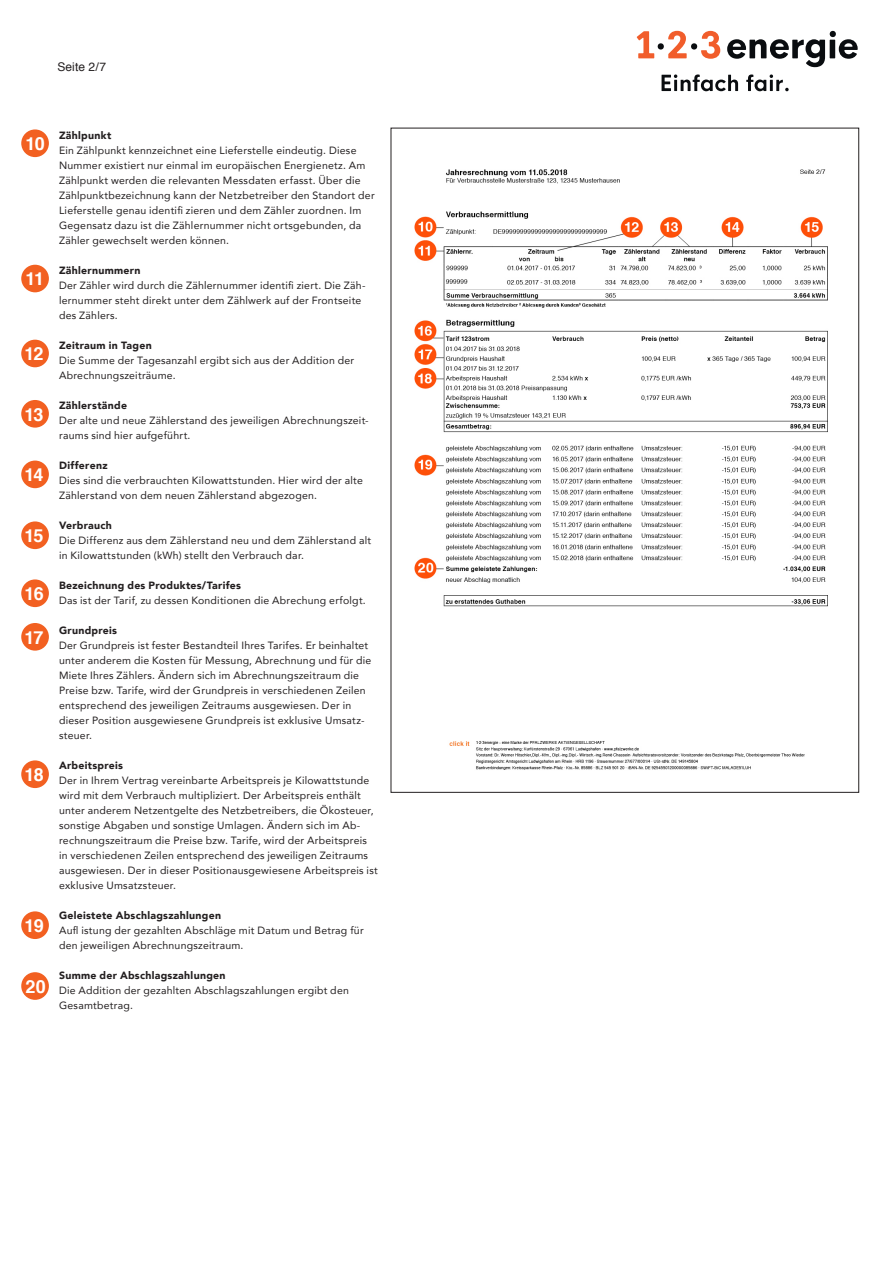
<style>
.page{position:relative;width:893px;height:1263px;background:#fff}
.page>*{position:absolute;margin:0;border:0;box-sizing:border-box;transform-origin:0 0}
.t1{font:700 18px "Helvetica";letter-spacing:-.045em;color:#fff}
.t2{font:12px "Helvetica";letter-spacing:.01em;color:#231f20}
.t3{font:10.5px/15px "Avenir";letter-spacing:.02em;color:#231f20}
.t4{font:900 10.5px "Avenir";letter-spacing:.025em;color:#231f20}
</style>
<div class="page">
<svg style="left:637px;top:31px;width:221px;height:36px"></svg>
<svg style="left:662px;top:74px;width:76px;height:17px"></svg>
<svg style="left:746px;top:74px;width:43px;height:17px"></svg>
<img style="left:414px;top:169px;width:414px;height:601px">
<div style="left:21px;top:129px;width:28px;height:28px;background:#f26021;border-radius:50%"></div>
<div style="left:21px;top:265px;width:28px;height:27px;background:#f26021;border-radius:50%"></div>
<div style="left:21px;top:340px;width:28px;height:27px;background:#f26021;border-radius:50%"></div>
<div style="left:21px;top:400px;width:28px;height:28px;background:#f26021;border-radius:50%"></div>
<div style="left:21px;top:461px;width:28px;height:27px;background:#f26021;border-radius:50%"></div>
<div style="left:21px;top:521px;width:28px;height:28px;background:#f26021;border-radius:50%"></div>
<div style="left:21px;top:579px;width:28px;height:28px;background:#f26021;border-radius:50%"></div>
<div style="left:21px;top:623px;width:28px;height:28px;background:#f26021;border-radius:50%"></div>
<div style="left:21px;top:760px;width:28px;height:28px;background:#f26021;border-radius:50%"></div>
<div style="left:21px;top:911px;width:28px;height:28px;background:#f26021;border-radius:50%"></div>
<div style="left:21px;top:972px;width:28px;height:28px;background:#f26021;border-radius:50%"></div>
<p class="t2" style="left:57px;top:57px;width:50px">Seite 2/7</p>
<h1 class="t1" style="left:26px;top:129px;width:21px">10</h1>
<h1 class="t1" style="left:26px;top:264px;width:20px">11</h1>
<h1 class="t1" style="left:24px;top:339px;width:21px">12</h1>
<h1 class="t1" style="left:24px;top:400px;width:21px">13</h1>
<h1 class="t1" style="left:24px;top:460px;width:20px">14</h1>
<h1 class="t1" style="left:24px;top:521px;width:21px">15</h1>
<h1 class="t1" style="left:24px;top:579px;width:21px">16</h1>
<h1 class="t1" style="left:24px;top:623px;width:20px">17</h1>
<h1 class="t1" style="left:24px;top:760px;width:21px">18</h1>
<h1 class="t1" style="left:24px;top:911px;width:21px">19</h1>
<h1 class="t1" style="left:26px;top:972px;width:22px">20</h1>
<p class="t4" style="left:59px;top:126px;width:54px">Zählpunkt</p>
<p class="t3" style="left:59px;top:142px;width:317px">Ein Zählpunkt kennzeichnet eine Lieferstelle eindeutig. Diese Nummer existiert nur einmal im europäischen Energienetz. Am Zählpunkt werden die relevanten Messdaten erfasst. Über die Zählpunktbezeichnung kann der Netzbetreiber den Standort der Lieferstelle genau identifi zieren und dem Zähler zuordnen. Im Gegensatz dazu ist die Zählernummer nicht ortsgebunden, da Zähler gewechselt werden können.</p>
<p class="t4" style="left:59px;top:261px;width:83px">Zählernummern</p>
<p class="t3" style="left:59px;top:277px;width:308px">Der Zähler wird durch die Zählernummer identifi ziert. Die Zäh&shy;lernummer steht direkt unter dem Zählwerk auf der Frontseite des Zählers.</p>
<p class="t4" style="left:59px;top:336px;width:94px">Zeitraum in Tagen</p>
<p class="t3" style="left:59px;top:352px;width:297px">Die Summe der Tagesanzahl ergibt sich aus der Addition der<br>Abrechnungszeiträume.</p>
<p class="t4" style="left:59px;top:396px;width:70px">Zählerstände</p>
<p class="t3" style="left:59px;top:412px;width:311px">Der alte und neue Zählerstand des jeweiligen Abrechnungszeit&shy;raums sind hier aufgeführt.</p>
<p class="t4" style="left:59px;top:456px;width:50px">Differenz</p>
<p class="t3" style="left:59px;top:472px;width:305px">Dies sind die verbrauchten Kilowattstunden. Hier wird der alte<br>Zählerstand von dem neuen Zählerstand abgezogen.</p>
<p class="t4" style="left:59px;top:516px;width:54px">Verbrauch</p>
<p class="t3" style="left:59px;top:532px;width:314px">Die Differenz aus dem Zählerstand neu und dem Zählerstand alt in Kilowattstunden (kWh) stellt den Verbrauch dar.</p>
<p class="t4" style="left:59px;top:576px;width:183px">Bezeichnung des Produktes/Tarifes</p>
<p class="t3" style="left:59px;top:592px;width:308px">Das ist der Tarif, zu dessen Konditionen die Abrechung erfolgt.</p>
<p class="t4" style="left:59px;top:621px;width:60px">Grundpreis</p>
<p class="t3" style="left:59px;top:637px;width:314px">Der Grundpreis ist fester Bestandteil Ihres Tarifes. Er beinhaltet unter anderem die Kosten für Messung, Abrechnung und für die Miete Ihres Zählers. Ändern sich im Abrechnungszeitraum die Preise bzw. Tarife, wird der Grundpreis in verschiedenen Zeilen entsprechend des jeweiligen Zeitraums ausgewiesen. Der in dieser Position ausgewiesene Grundpreis ist exklusive Umsatz&shy;steuer.</p>
<p class="t4" style="left:59px;top:756px;width:65px">Arbeitspreis</p>
<p class="t3" style="left:59px;top:772px;width:320px">Der in Ihrem Vertrag vereinbarte Arbeitspreis je Kilowattstunde wird mit dem Verbrauch multipliziert. Der Arbeitspreis enthält unter anderem Netzentgelte des Netzbetreibers, die Ökosteuer, sonstige Abgaben und sonstige Umlagen. Ändern sich im Ab&shy;rechnungszeitraum die Preise bzw. Tarife, wird der Arbeitspreis in verschiedenen Zeilen entsprechend des jeweiligen Zeitraums ausgewiesen. Der in dieser Positionausgewiesene Arbeitspreis ist exklusive Umsatzsteuer.</p>
<p class="t4" style="left:59px;top:906px;width:163px">Geleistete Abschlagszahlungen</p>
<p class="t3" style="left:59px;top:922px;width:306px">Aufl istung der gezahlten Abschläge mit Datum und Betrag für den jeweiligen Abrechnungszeitraum.</p>
<p class="t4" style="left:59px;top:966px;width:168px">Summe der Abschlagszahlungen</p>
<p class="t3" style="left:59px;top:982px;width:291px">Die Addition der gezahlten Abschlagszahlungen ergibt den<br>Gesamtbetrag.</p>
</div>
